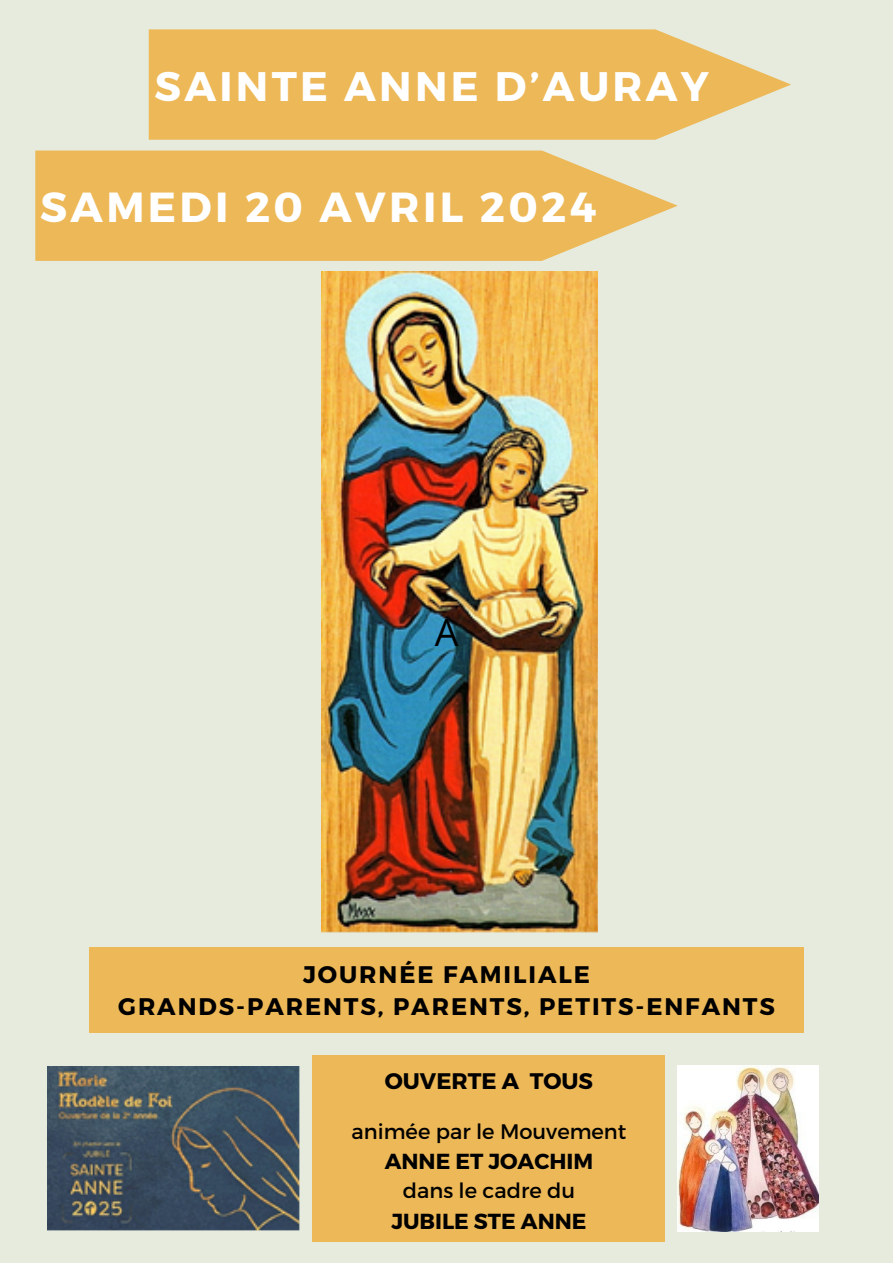
<style>
.page{position:relative;width:893px;height:1263px;background:#e6ebdd}
.page>*{position:absolute;margin:0;border:0;box-sizing:border-box;transform-origin:0 0}
.t1{font:700 42px "Montserrat";letter-spacing:.08em;color:#fff}
.t2{font:700 41.25px "Montserrat";letter-spacing:.08em;color:#fff}
.t3{font:37.5px "Open Sans";color:#000}
.t4{font:700 24px/32.1px "Montserrat";letter-spacing:.08em;color:#000;text-align:center}
.t5{font:700 22.5px "Montserrat";color:#000}
.t6{font:700 21.75px "Montserrat";color:#000}
.t7{font:21px "Montserrat";color:#000}
</style>
<div class="page">
<svg style="left:149px;top:29px;width:642px;height:111px;background:#ecbd65"></svg>
<svg style="left:35px;top:151px;width:642px;height:110px;background:#ecbd65"></svg>
<img style="left:48px;top:1066px;width:252px;height:165px">
<img style="left:678px;top:1066px;width:140px;height:166px">
<img style="left:321px;top:272px;width:276px;height:661px">
<div style="left:89px;top:947px;width:715px;height:85px;background:#edb857"></div>
<div style="left:313px;top:1055px;width:351px;height:187px;background:#edb857"></div>
<h1 class="t2" style="left:155px;top:59px;width:556px">SAINTE ANNE D’AURAY</h1>
<h1 class="t1" style="left:40px;top:180px;width:557px">SAMEDI 20 AVRIL 2024</h1>
<h2 class="t3" style="left:435px;top:606px;width:25px">A</h2>
<p class="t4" style="left:118px;top:957px;width:658px">JOURNÉE FAMILIALE<br>GRANDS-PARENTS, PARENTS, PETITS-ENFANTS</p>
<p class="t5" style="left:385px;top:1066px;width:210px">OUVERTE A TOUS</p>
<p class="t7" style="left:351px;top:1117px;width:276px">animée par le Mouvement</p>
<p class="t6" style="left:385px;top:1147px;width:210px">ANNE ET JOACHIM</p>
<p class="t7" style="left:403px;top:1177px;width:174px">dans le cadre du</p>
<p class="t6" style="left:391px;top:1207px;width:197px">JUBILE STE ANNE</p>
</div>
